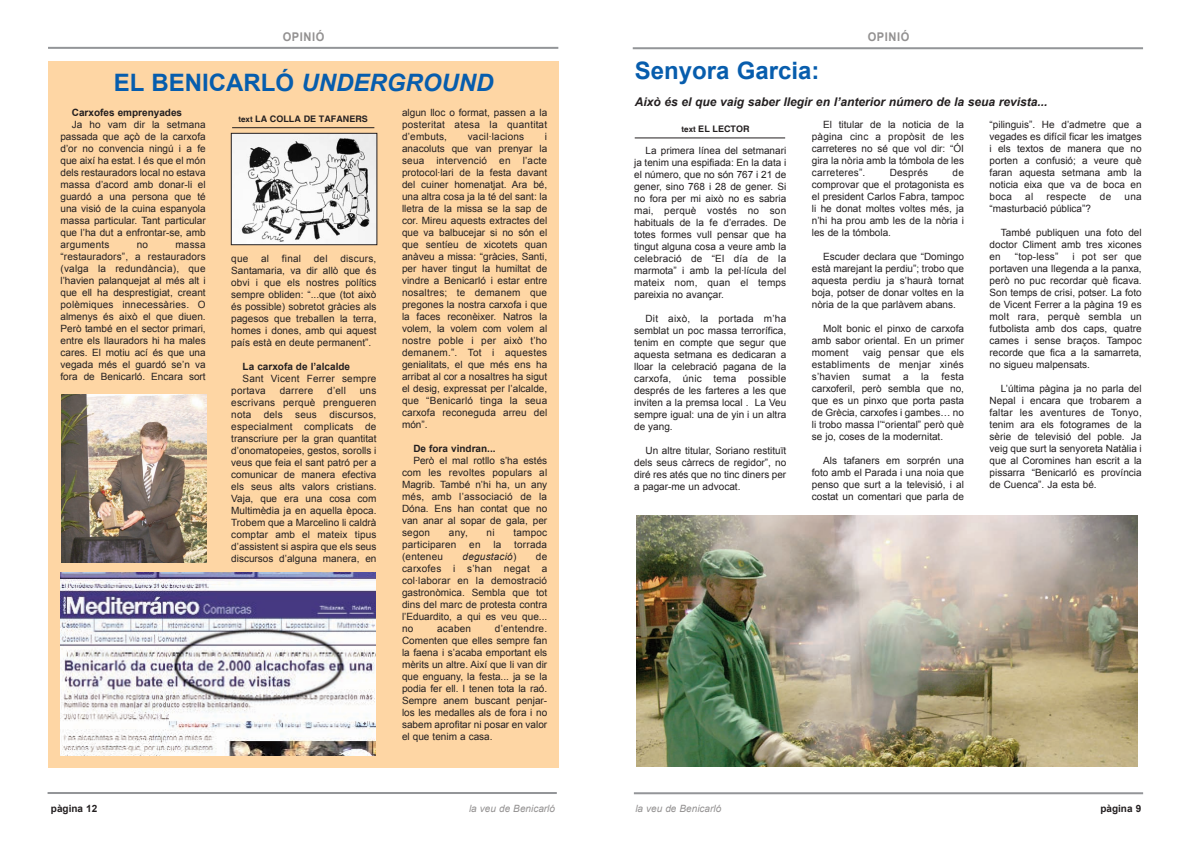
<style>
.page{position:relative;width:1191px;height:842px;background:#fff}
.page>*{position:absolute;margin:0;border:0;box-sizing:border-box;transform-origin:0 0}
.t1{font:700 24px "Arial";color:#075dad}
.t2{font:italic 700 12px "Arial";color:#231f20}
.t3{font:700 12px "Arial";letter-spacing:.055em;color:#939191;scale:.92 1}
.t4{font:10px/12px "Arial";color:#231f20;text-align:justify}
.t5{font:10px/12px "Arial";letter-spacing:.02em;color:#231f20}
.t6{font:700 10px "Arial";color:#231f20}
.t7{font:italic 10px "Arial";color:#939191}
.t8{font:italic 10px "Arial";letter-spacing:.02em;color:#231f20}
.t9{font:700 9px "Helvetica";color:#231f20}
.s1{font-style:italic}
.s2{font-size:8px}
.s3{font-style:normal}
</style>
<div class="page">
<div style="left:49px;top:61px;width:510px;height:707px;background:#fed6a4"></div>
<hr style="left:232px;top:128px;width:142px;height:1px;background:#231f20">
<img style="left:233px;top:135px;width:142px;height:108px">
<div style="left:231px;top:133px;width:146px;height:112px;border:1px solid #231f20"></div>
<hr style="left:634px;top:138px;width:151px;height:1px;background:#231f20">
<img style="left:636px;top:516px;width:501px;height:251px">
<hr style="left:633px;top:47px;width:510px;height:2px;background:#939598">
<hr style="left:634px;top:792px;width:509px;height:2px;background:#939598">
<hr style="left:48px;top:792px;width:509px;height:2px;background:#939598">
<hr style="left:48px;top:47px;width:510px;height:2px;background:#939598">
<img style="left:61px;top:573px;width:315px;height:182px">
<img style="left:61px;top:394px;width:145px;height:168px">
<p class="t3" style="left:283px;top:30px;width:47px">OPINIÓ</p>
<h1 class="t1" style="left:114px;top:69px;width:381px">EL BENICARLÓ <span class="s1">UNDERGROUND</span></h1>
<p class="t9" style="left:238px;top:114px;width:131px"><span class="s2">text</span> LA COLLA DE TAFANERS</p>
<p class="t6" style="left:72px;top:107px;width:112px">Carxofes emprenyades</p>
<p class="t4" style="left:60px;top:119px;width:147px;text-indent:11px">Ja ho vam dir la setmana passada que açò de la carxofa d’or no convencia ningú i a fe que així ha estat. I és que el món dels restauradors local no estava massa d’acord amb donar-li el guardó a una persona que té una visió de la cuina espanyola massa particular. Tant particular que l’ha dut a enfrontar-se, amb arguments</p>
<p class="t4" style="left:402px;top:107px;width:147px">algun lloc o format, passen a la posteritat atesa la quantitat d’embuts,</p>
<p class="t4" style="left:402px;top:131px;width:147px;text-indent:143px">i anacoluts que van prenyar la seua intervenció en l’acte protocol·lari de la festa davant del cuiner homenatjat. Ara bé, una altra cosa ja la té del sant: la lletra de la missa se la sap de cor. Mireu aquests extractes del que va balbucejar si no són el que sentíeu de xicotets quan anàveu a missa: “gràcies, Santi, per haver tingut la humiltat de vindre a Benicarló i estar entre nosaltres; te demanem que pregones la nostra carxofa i que la faces reconèixer. Natros la volem, la volem com volem al nostre poble i per això t’ho demanem.”. Tot i aquestes genialitats, el que més ens ha arribat al cor a nosaltres ha sigut el desig, expressat per l’alcalde, que “Benicarló tinga la seua carxofa reconeguda arreu del món”.</p>
<p class="t6" style="left:413px;top:443px;width:84px">De fora vindran...</p>
<p class="t4" style="left:402px;top:455px;width:147px;text-indent:11px">Però el mal rotllo s’ha estés com les revoltes populars al Magrib. També n’hi ha, un any més, amb l’associació de la Dóna. Ens han contat que no van anar al sopar de gala, per segon</p>
<p class="t5" style="left:468px;top:131px;width:58px">vacil·lacions</p>
<p class="t4" style="left:60px;top:239px;width:147px;text-indent:115px">massa “restauradors”, a restauradors (valga la redundància), que l’havien palanquejat al més alt i que ell ha desprestigiat, creant polèmiques innecessàries. O almenys és això el que diuen.<br>Però també en el sector primari, entre els llauradors hi ha males cares. El motiu ací és que una vegada més el guardó se’n va fora de Benicarló. Encara sort</p>
<p class="t4" style="left:137px;top:239px;width:13px">no</p>
<p class="t4" style="left:231px;top:253px;width:19px">que</p>
<p class="t4" style="left:261px;top:253px;width:9px">al</p>
<p class="t4" style="left:282px;top:253px;width:21px">final</p>
<p class="t4" style="left:314px;top:253px;width:15px">del</p>
<p class="t4" style="left:231px;top:253px;width:147px;text-indent:109px">discurs, Santamaria, va dir allò que és obvi i que els nostres polítics sempre obliden: “...que (tot això és possible) sobretot gràcies als pagesos que treballen la terra, homes i dones, amb qui aquest país està en deute permanent”.</p>
<p class="t6" style="left:243px;top:361px;width:109px">La carxofa de l’alcalde</p>
<p class="t5" style="left:231px;top:373px;width:147px;text-indent:11px">Sant Vicent Ferrer sempre portava</p>
<p class="t5" style="left:280px;top:385px;width:35px">darrere</p>
<p class="t4" style="left:327px;top:385px;width:20px">d’ell</p>
<p class="t4" style="left:231px;top:385px;width:147px;text-indent:129px">uns escrivans perquè prengueren nota dels seus discursos, especialment complicats de transcriure per la gran quantitat d’onomatopeies, gestos, sorolls i veus que feia el sant patró per a comunicar de manera efectiva els seus alts valors cristians.<br>Vaja, que era una cosa com Multimèdia ja en aquella època.<br>Trobem que a Marcelino li caldrà comptar amb el mateix tipus d’assistent si aspira que els seus discursos d’alguna manera, en</p>
<p class="t4" style="left:449px;top:527px;width:20px">any,</p>
<p class="t4" style="left:486px;top:527px;width:10px">ni</p>
<p class="t4" style="left:513px;top:527px;width:35px">tampoc</p>
<p class="t5" style="left:402px;top:539px;width:56px">participaren</p>
<p class="t4" style="left:469px;top:539px;width:13px">en</p>
<p class="t4" style="left:493px;top:539px;width:9px">la</p>
<p class="t5" style="left:514px;top:539px;width:35px">torrada</p>
<p class="t5" style="left:402px;top:551px;width:43px">(enteneu</p>
<p class="t8" style="left:462px;top:551px;width:55px">degustació<span class="s3">)</span></p>
<p class="t4" style="left:402px;top:551px;width:147px;text-indent:134px">de carxofes i s’han negat a col·laborar en la demostració gastronòmica. Sembla que tot dins del marc de protesta contra l’Eduardito, a qui es veu que... no</p>
<p class="t4" style="left:402px;top:623px;width:147px;text-indent:93px">d’entendre.<br>Comenten que elles sempre fan la faena i s’acaba emportant els mèrits un altre. Així que li van dir que enguany, la festa... ja se la podia fer ell. I tenen tota la raó.<br>Sempre anem buscant penjar&shy;los les medalles als de fora i no sabem aprofitar ni posar en valor el que tenim a casa.</p>
<p class="t4" style="left:437px;top:623px;width:35px">acaben</p>
<p class="t3" style="left:867px;top:30px;width:47px">OPINIÓ</p>
<h1 class="t1" style="left:635px;top:57px;width:186px">Senyora Garcia:</h1>
<p class="t2" style="left:635px;top:95px;width:414px">Això és el que vaig saber llegir en l’anterior número de la seua revista...</p>
<p class="t9" style="left:681px;top:124px;width:69px"><span class="s2">text</span> EL LECTOR</p>
<p class="t4" style="left:989px;top:119px;width:154px">“pilinguis”. He d’admetre que a vegades es difícil ficar les imatges i els textos de manera que no porten a confusió; a veure què faran aquesta setmana amb la noticia eixa que va de boca en boca</p>
<p class="t4" style="left:812px;top:119px;width:154px;text-indent:11px">El titular de la noticia de la pàgina cinc a propòsit de les carreteres no sé que vol dir: “ÓI gira la nòria amb la tómbola de les carreteres”.</p>
<p class="t4" style="left:634px;top:144px;width:154px;text-indent:11px">La primera línea del setmanari ja tenim una espifiada: En la data i el número, que no són 767 i 21 de gener, sino 768 i 28 de gener. Si no fora per mi això no es sabria mai, perquè vostés no son habituals de la fe d’errades. De totes formes vull pensar que ha tingut alguna cosa a veure amb la celebració de “El día de la marmota” i amb la pel·lícula del mateix nom, quan el temps pareixia no avançar.</p>
<p class="t4" style="left:634px;top:312px;width:154px;text-indent:11px">Dit això, la portada m’ha semblat un poc massa terrorífica, tenim en compte que segur que aquesta setmana es dedicaran a lloar la celebració pagana de la carxofa, únic tema possible després de les farteres a les que inviten a la premsa local . La Veu sempre igual: una de yin i un altra de yang.</p>
<p class="t4" style="left:634px;top:444px;width:154px;text-indent:11px">Un altre titular, Soriano restituït dels seus càrrecs de regidor”, no diré res atés que no tinc diners per a pagar-me un advocat.</p>
<p class="t5" style="left:889px;top:167px;width:40px">Després</p>
<p class="t4" style="left:812px;top:167px;width:154px;text-indent:141px">de comprovar que el protagonista es el president Carlos Fabra, tampoc li he donat moltes voltes més, ja n’hi ha prou amb les de la nòria i les de la tómbola.</p>
<p class="t4" style="left:812px;top:251px;width:154px;text-indent:11px">Escuder declara que “Domingo està marejant la perdiu”; trobo que aquesta perdiu ja s’haurà tornat boja, potser de donar voltes en la nòria de la que parlàvem abans.</p>
<p class="t4" style="left:812px;top:323px;width:154px;text-indent:11px">Molt bonic el pinxo de carxofa amb sabor oriental. En un primer moment</p>
<p class="t4" style="left:1025px;top:191px;width:9px">al</p>
<p class="t5" style="left:1046px;top:191px;width:41px">respecte</p>
<p class="t4" style="left:1099px;top:191px;width:13px">de</p>
<p class="t4" style="left:1124px;top:191px;width:19px">una</p>
<p class="t4" style="left:989px;top:203px;width:103px">“masturbació pública”?</p>
<p class="t4" style="left:989px;top:227px;width:154px;text-indent:11px">També publiquen una foto del doctor Climent amb tres xicones en</p>
<p class="t4" style="left:1015px;top:251px;width:45px">“top-less”</p>
<p class="t4" style="left:989px;top:251px;width:154px;text-indent:83px">i pot ser que portaven una llegenda a la panxa, però no puc recordar què ficava.<br>Son temps de crisi, potser. La foto de Vicent Ferrer a la pàgina 19 es molt rara, perquè sembla un futbolista amb dos caps, quatre cames i sense braços. Tampoc recorde que fica a la samarreta, no sigueu malpensats.</p>
<p class="t4" style="left:989px;top:383px;width:154px;text-indent:11px">L’última pàgina ja no parla del Nepal i encara que trobarem a faltar les aventures de Tonyo, tenim ara els fotogrames de la sèrie de televisió del poble. Ja veig que surt la senyoreta Natàlia i que al Coromines han escrit a la pissarra “Benicarló es província de Cuenca”. Ja esta bé.</p>
<p class="t4" style="left:812px;top:347px;width:154px;text-indent:51px">vaig pensar que els establiments de menjar xinés s’havien sumat a la festa carxoferil, però sembla que no, que es un pinxo que porta pasta de Grècia, carxofes i gambes… no li trobo massa l’“oriental” però què se jo, coses de la modernitat.</p>
<p class="t4" style="left:812px;top:455px;width:154px;text-indent:11px">Als tafaners em sorprén una foto amb el Parada i una noia que penso que surt a la televisió, i al costat un comentari que parla de</p>
<p class="t6" style="left:51px;top:803px;width:48px">pàgina 12</p>
<p class="t7" style="left:469px;top:803px;width:87px">la veu de Benicarló</p>
<p class="t7" style="left:635px;top:803px;width:87px">la veu de Benicarló</p>
<p class="t6" style="left:1100px;top:803px;width:42px">pàgina 9</p>
</div>
